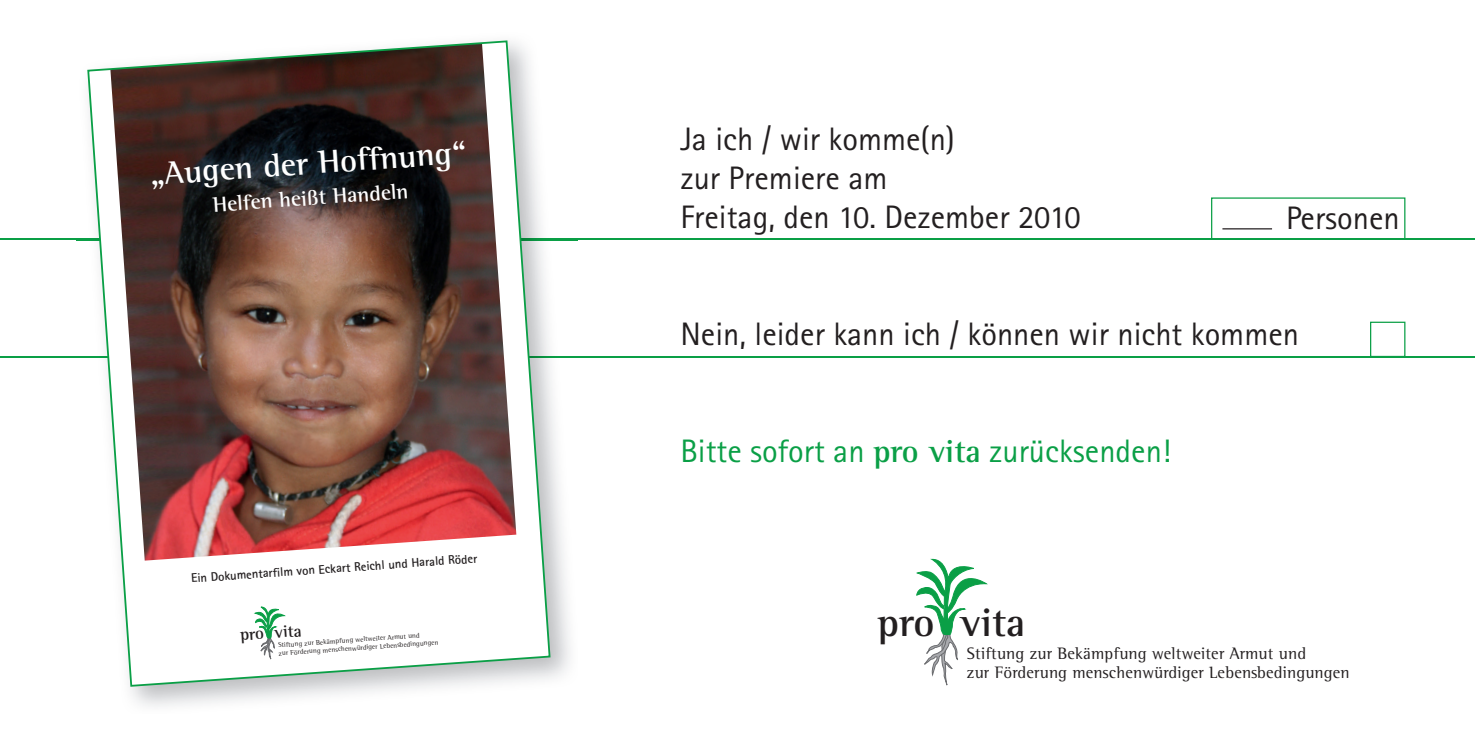
<style>
.page{position:relative;width:1475px;height:731px;background:#fff}
.page>*{position:absolute;margin:0;border:0;box-sizing:border-box;transform-origin:0 0}
.t1{font:700 40.75px "Rotis Semi Serif";color:#231f20}
.t2{font:700 32.75px "Rotis Semi Serif";color:#fff}
.t3{font:32.5px/39px "Rotis Sans Serif";color:#231f20}
.t4{font:32.5px "Rotis Sans Serif";color:#0a9f46}
.t5{font:700 21.5px "Rotis Semi Serif";color:#fff}
.t6{font:17px/19.5px "Rotis Semi Serif";letter-spacing:.01em;color:#231f20}
.t7{font:700 17px "Rotis Semi Serif";color:#231f20}
.t8{font:700 12.5px "Rotis Sans Serif";color:#231f20}
.t9{font:7px/8.2px "Rotis Semi Serif";color:#231f20}
.s1{font-family:"Rotis Semi Serif";font-weight:700}
</style>
<div class="page">
<div style="left:1370px;top:321px;width:35px;height:36px;border:1px solid #0a9f46"></div>
<div style="left:1211px;top:197px;width:194px;height:43px;border:1px solid #0a9f46"></div>
<hr style="left:0;top:239px;width:1475px;height:1px;background:#0a9f46">
<hr style="left:0;top:356px;width:1475px;height:1px;background:#0a9f46">
<svg style="left:916px;top:559px;width:71px;height:127px"></svg>
<hr style="left:1222px;top:228px;width:50px;height:1px;background:#231f20">
<img style="left:77px;top:238px;width:501px;height:469px">
<img style="left:77px;top:239px;width:501px;height:1px">
<img style="left:77px;top:356px;width:501px;height:1px">
<img style="left:86px;top:40px;width:465px;height:647px">
<p class="t2" style="left:149px;top:154px;width:319px;rotate:-4deg">„Augen der Hoffnung“</p>
<p class="t5" style="left:212px;top:192px;width:197px;rotate:-4deg">Helfen heißt Handeln</p>
<p class="t8" style="left:191px;top:570px;width:288px;rotate:-4deg">Ein Dokumentarfi lm von Eckart Reichl und Harald Röder</p>
<p class="t7" style="left:239px;top:624px;width:63px;rotate:-4deg">pro vita</p>
<p class="t9" style="left:278px;top:641px;width:161px;rotate:-4deg">Stiftung zur Bekämpfung weltweiter Armut und<br>zur Förderung menschenwürdiger Lebensbedingungen</p>
<p class="t3" style="left:680px;top:119px;width:402px">Ja ich / wir komme(n)<br>zur Premiere am<br>Freitag, den 10. Dezember 2010</p>
<p class="t3" style="left:1286px;top:198px;width:115px">Personen</p>
<p class="t3" style="left:680px;top:314px;width:620px">Nein, leider kann ich / können wir nicht kommen</p>
<p class="t4" style="left:680px;top:432px;width:492px">Bitte sofort an <span class="s1">pro vita</span> zurücksenden!</p>
<p class="t1" style="left:877px;top:597px;width:149px">pro vita</p>
<p class="t6" style="left:967px;top:643px;width:384px">Stiftung zur Bekämpfung weltweiter Armut und<br>zur Förderung menschenwürdiger Lebensbedingungen</p>
</div>
